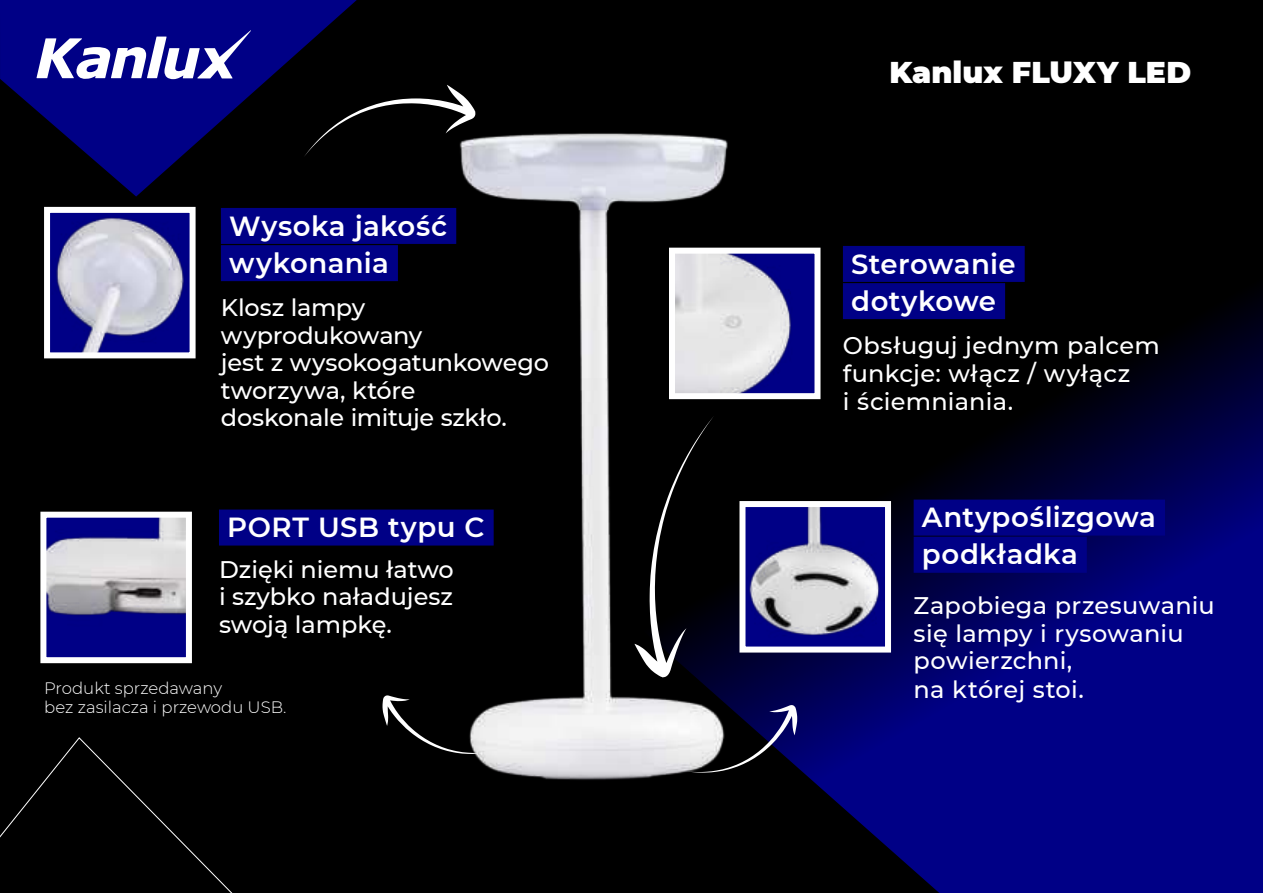
<style>
.page{position:relative;width:1263px;height:893px;background:#000}
.page>*{position:absolute;margin:0;border:0;box-sizing:border-box;transform-origin:0 0}
.t1{font:900 30px "Montserrat";color:#fff}
.t2{font:600 27.6px/37.2px "Montserrat";letter-spacing:.015em;color:#fff}
.t3{font:500 24px/27.6px "Montserrat";color:#fff}
.t4{font:300 16.5px/19.5px "Montserrat";color:#fff}
</style>
<div class="page">
<svg style="left:855px;top:283px;width:408px;height:610px"></svg>
<svg style="left:0;top:737px;width:233px;height:156px"></svg>
<svg style="left:0;top:0;width:357px;height:197px;fill:#000086"></svg>
<svg style="left:37px;top:30px;width:214px;height:49px;background:#6161b4"></svg>
<img style="left:47px;top:519px;width:138px;height:137px">
<div style="left:40px;top:512px;width:152px;height:151px;border:6px solid #fff"></div>
<img style="left:51px;top:214px;width:138px;height:137px">
<div style="left:44px;top:207px;width:152px;height:151px;border:6px solid #fff"></div>
<svg style="left:304px;top:85px;width:51px;height:72px"></svg>
<div style="left:843px;top:246px;width:182px;height:36px;background:#000086"></div>
<div style="left:843px;top:283px;width:162px;height:36px;background:#000086"></div>
<img style="left:855px;top:508px;width:29px;height:138px">
<div style="left:739px;top:501px;width:152px;height:152px;border:6px solid #fff"></div>
<div style="left:914px;top:500px;width:251px;height:36px;background:#000086"></div>
<div style="left:914px;top:537px;width:173px;height:36px;background:#000086"></div>
<div style="left:219px;top:510px;width:275px;height:36px;background:#000086"></div>
<img style="left:355px;top:66px;width:500px;height:752px">
<div style="left:221px;top:208px;width:235px;height:36px;background:#000086"></div>
<div style="left:221px;top:245px;width:177px;height:36px;background:#000086"></div>
<p class="t2" style="left:229px;top:206px;width:220px">Wysoka jakość wykonania</p>
<p class="t3" style="left:221px;top:293px;width:330px">Klosz lampy wyprodukowany<br>jest z wysokogatunkowego tworzywa, które<br>doskonale imituje szkło.</p>
<p class="t2" style="left:227px;top:511px;width:259px">PORT USB typu C</p>
<p class="t3" style="left:219px;top:554px;width:236px;text-align:justify">Dzięki niemu łatwo i szybko naładujesz swoją lampkę.</p>
<p class="t4" style="left:44px;top:678px;width:244px">Produkt sprzedawany<br>bez zasilacza i przewodu USB.</p>
<p class="t1" style="left:889px;top:55px;width:303px">Kanlux FLUXY LED</p>
<p class="t2" style="left:851px;top:247px;width:166px">Sterowanie dotykowe</p>
<p class="t3" style="left:843px;top:330px;width:318px;line-height:28.2px">Obsługuj jednym palcem funkcje: włącz / wyłącz<br>i ściemniania.</p>
<p class="t2" style="left:922px;top:497px;width:236px">Antypoślizgowa podkładka</p>
<p class="t3" style="left:914px;top:591px;width:303px;line-height:28px">Zapobiega przesuwaniu się lampy i rysowaniu powierzchni,<br>na której stoi.</p>
</div>
